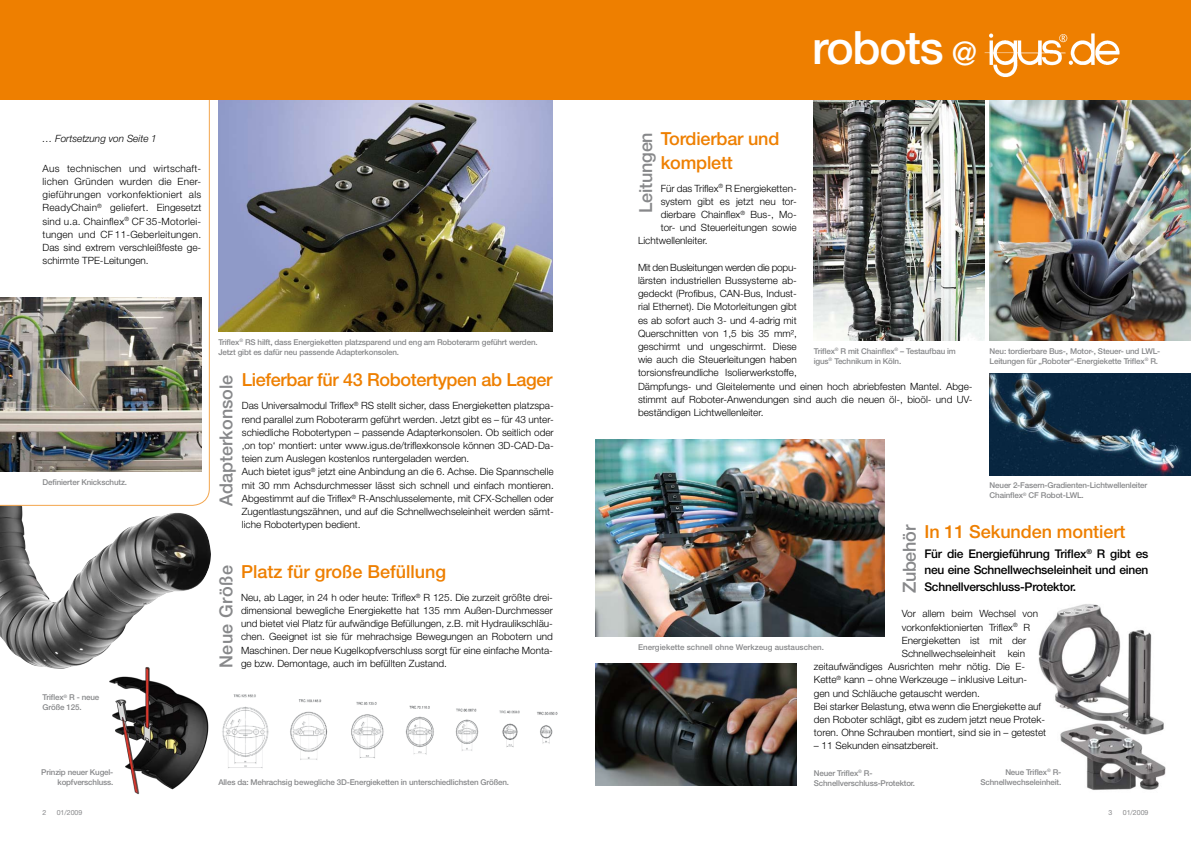
<style>
.page{position:relative;width:1191px;height:842px;background:#fff}
.page>*{position:absolute;margin:0;border:0;box-sizing:border-box;transform-origin:0 0}
.t1{font:500 46px "Helvetica Neue";letter-spacing:-.025em;color:#fff}
.t2{font:500 18px/23.1px "Helvetica Neue";letter-spacing:-.01em;color:#ee7f00}
.t3{font:500 18px "Helvetica Neue";color:#87888a}
.t4{font:500 18px "Helvetica Neue";letter-spacing:.02em;color:#87888a}
.t5{font:500 12px/16.5px "Helvetica Neue";letter-spacing:-.02em;color:#000;text-align:justify}
.t6{font:300 10px/13.2px "Helvetica Neue";color:#000;text-align:justify}
.t7{font:italic 300 10px "Helvetica Neue";color:#000}
.t8{font:500 8px/10px "Helvetica Neue";letter-spacing:-.02em;color:#87888a}
.t9{font:500 8px "Helvetica Neue";color:#87888a}
.t10{font:7px "Helvetica Neue";color:#87888a}
.s1{font-size:32.5px}
</style>
<div class="page">
<img style="left:1038px;top:604px;width:128px;height:186px">
<img style="left:595px;top:439px;width:289px;height:198px">
<img style="left:0;top:506px;width:211px;height:163px">
<img style="left:218px;top:99px;width:335px;height:232px">
<img style="left:814px;top:99px;width:170px;height:242px">
<img style="left:989px;top:99px;width:202px;height:242px">
<svg style="left:0;top:99px;width:210px;height:407px"></svg>
<img style="left:595px;top:664px;width:202px;height:121px">
<div style="left:0;top:0;width:1191px;height:99px;background:#ee7f00"></div>
<img style="left:984px;top:33px;width:135px;height:44px">
<img style="left:0;top:297px;width:201px;height:174px">
<img style="left:222px;top:694px;width:336px;height:74px">
<img style="left:105px;top:659px;width:106px;height:136px">
<img style="left:989px;top:373px;width:202px;height:102px">
<p class="t7" style="left:43px;top:133px;width:116px">… Fortsetzung von Seite 1</p>
<p class="t6" style="left:43px;top:161px;width:160px">Aus technischen und wirtschaft&shy;lichen Gründen wurden die Ener&shy;gieführungen vorkonfektioniert als ReadyChain<sup>®</sup> geliefert. Eingesetzt sind u.a. Chainflex<sup>®</sup> CF 35-Motorlei&shy;tungen und CF 11-Geberleitungen.<br>Das sind extrem verschleißfeste ge&shy;schirmte TPE-Leitungen.</p>
<p class="t8" style="left:43px;top:477px;width:86px">Definierter Knickschutz.</p>
<p class="t8" style="left:43px;top:692px;width:58px">Triflex<sup>®</sup> R - neue<br>Größe 125.</p>
<p class="t8" style="left:41px;top:767px;width:74px;text-align:right">Prinzip neuer Kugel&shy;kopfverschluss.</p>
<p class="t10" style="left:43px;top:809px;width:5px">2</p>
<p class="t10" style="left:57px;top:809px;width:27px">01/2009</p>
<p class="t8" style="left:218px;top:337px;width:321px">Triflex<sup>®</sup> RS hilft, dass Energieketten platzsparend und eng am Roboterarm geführt werden.<br>Jetzt gibt es dafür neu passende Adapterkonsolen.</p>
<h2 class="t2" style="left:242px;top:368px;width:312px">Lieferbar für 43 Robotertypen ab Lager</h2>
<h2 class="t3" style="left:215px;top:506px;width:133px;rotate:-90deg">Adapterkonsole</h2>
<p class="t6" style="left:242px;top:399px;width:313px;text-align:left">Das Universalmodul Triflex<sup>®</sup> RS stellt sicher, dass Energieketten platzspa&shy;rend parallel zum Roboterarm geführt werden. Jetzt gibt es – für 43 unter&shy;schiedliche Robotertypen – passende Adapterkonsolen. Ob seitlich oder ‚on top‘ montiert: unter www.igus.de/triflexkonsole können 3D-CAD-Da&shy;teien zum Auslegen kostenlos runtergeladen werden.<br>Auch bietet igus<sup>®</sup> jetzt eine Anbindung an die 6. Achse. Die Spannschelle mit 30 mm Achsdurchmesser lässt sich schnell und einfach montieren.<br>Abgestimmt auf die Triflex<sup>®</sup> R-Anschlusselemente, mit CFX-Schellen oder Zugentlastungszähnen, und auf die Schnellwechseleinheit werden sämt&shy;liche Robotertypen bedient.</p>
<h2 class="t4" style="left:215px;top:668px;width:104px;rotate:-90deg">Neue Größe</h2>
<h2 class="t2" style="left:241px;top:560px;width:207px">Platz für große Befüllung</h2>
<p class="t6" style="left:241px;top:590px;width:313px">Neu, ab Lager, in 24 h oder heute: Triflex<sup>®</sup> R 125. Die zurzeit größte drei&shy;dimensional bewegliche Energiekette hat 135 mm Außen-Durchmesser und bietet viel Platz für aufwändige Befüllungen, z.B. mit Hydraulikschläu&shy;chen. Geeignet ist sie für mehrachsige Bewegungen an Robotern und Maschinen. Der neue Kugelkopfverschluss sorgt für eine einfache Monta&shy;ge bzw. Demontage, auch im befüllten Zustand.</p>
<p class="t8" style="left:218px;top:777px;width:292px">Alles da: Mehrachsig bewegliche 3D-Energieketten in unterschiedlichsten Größen.</p>
<h1 class="t1" style="left:812px;top:20px;width:167px">robots <span class="s1">@</span></h1>
<h2 class="t2" style="left:660px;top:127px;width:120px">Tordierbar und komplett</h2>
<h2 class="t3" style="left:635px;top:213px;width:82px;rotate:-90deg">Leitungen</h2>
<p class="t6" style="left:660px;top:181px;width:136px">Für das Triflex<sup>®</sup> R Energieketten-</p>
<p class="t6" style="left:660px;top:194px;width:138px">system gibt es jetzt neu tor-</p>
<p class="t6" style="left:660px;top:208px;width:138px">dierbare Chainflex<sup>®</sup> Bus-, Mo-</p>
<p class="t6" style="left:660px;top:221px;width:138px">tor- und Steuerleitungen sowie</p>
<p class="t6" style="left:638px;top:234px;width:71px">Lichtwellenleiter.</p>
<p class="t6" style="left:638px;top:260px;width:336px;text-align:left">Mit den Busleitungen werden die popu-<br>lärsten industriellen Bussysteme ab-<br>gedeckt (Profibus, CAN-Bus, Indust-<br>rial Ethernet). Die Motorleitungen gibt<br>es ab sofort auch 3- und 4-adrig mit<br>Querschnitten von 1,5 bis 35 mm²,<br>geschirmt und ungeschirmt. Diese<br>wie auch die Steuerleitungen haben<br>torsionsfreundliche Isolierwerkstoffe,<br>Dämpfungs- und Gleitelemente und einen hoch abriebfesten Mantel. Abge&shy;stimmt auf Roboter-Anwendungen sind auch die neuen öl-, bioöl- und UV&shy;beständigen Lichtwellenleiter.</p>
<p class="t8" style="left:814px;top:346px;width:144px">Triflex<sup>®</sup> R mit Chainflex<sup>®</sup> – Testaufbau im igus<sup>®</sup> Technikum in Köln.</p>
<p class="t8" style="left:989px;top:346px;width:172px">Neu: tordierbare Bus-, Motor-, Steuer- und LWL-<br>Leitungen für „Roboter“-Energiekette Triflex<sup>®</sup> R.</p>
<p class="t8" style="left:989px;top:480px;width:159px">Neuer 2-Fasern-Gradienten-Lichtwellenleiter<br>Chainflex<sup>®</sup> CF Robot-LWL.</p>
<h2 class="t3" style="left:898px;top:593px;width:70px;rotate:-90deg">Zubehör</h2>
<h2 class="t2" style="left:924px;top:520px;width:203px">In 11 Sekunden montiert</h2>
<p class="t5" style="left:924px;top:545px;width:225px">Für die Energieführung Triflex<sup>®</sup> R gibt es neu eine Schnellwechseleinheit und einen Schnellverschluss-Protektor.</p>
<p class="t6" style="left:901px;top:607px;width:138px">Vor allem beim Wechsel von</p>
<p class="t6" style="left:901px;top:620px;width:130px">vorkonfektionierten Triflex<sup>®</sup> R</p>
<p class="t6" style="left:901px;top:633px;width:126px">Energieketten ist mit der</p>
<p class="t6" style="left:901px;top:647px;width:125px">Schnellwechseleinheit kein</p>
<p class="t6" style="left:814px;top:660px;width:213px">zeitaufwändiges Ausrichten mehr nötig. Die E-</p>
<p class="t6" style="left:814px;top:673px;width:215px">Kette<sup>®</sup> kann – ohne Werkzeuge – inklusive Leitun-</p>
<p class="t6" style="left:814px;top:686px;width:167px">gen und Schläuche getauscht werden.</p>
<p class="t6" style="left:814px;top:699px;width:229px">Bei starker Belastung, etwa wenn die Energiekette auf</p>
<p class="t6" style="left:814px;top:713px;width:233px">den Roboter schlägt, gibt es zudem jetzt neue Protek-</p>
<p class="t6" style="left:814px;top:726px;width:234px">toren. Ohne Schrauben montiert, sind sie in – getestet</p>
<p class="t6" style="left:814px;top:739px;width:126px">– 11 Sekunden einsatzbereit.</p>
<p class="t9" style="left:638px;top:642px;width:187px">Energiekette schnell ohne Werkzeug austauschen.</p>
<p class="t8" style="left:814px;top:767px;width:103px">Neuer Triflex<sup>®</sup> R-<br>Schnellverschluss-Protektor.</p>
<p class="t8" style="left:980px;top:767px;width:82px;text-align:right">Neue Triflex<sup>®</sup> R-<br>Schnellwechseleinheit.</p>
<p class="t10" style="left:1108px;top:809px;width:5px">3</p>
<p class="t10" style="left:1122px;top:809px;width:27px">01/2009</p>
</div>
